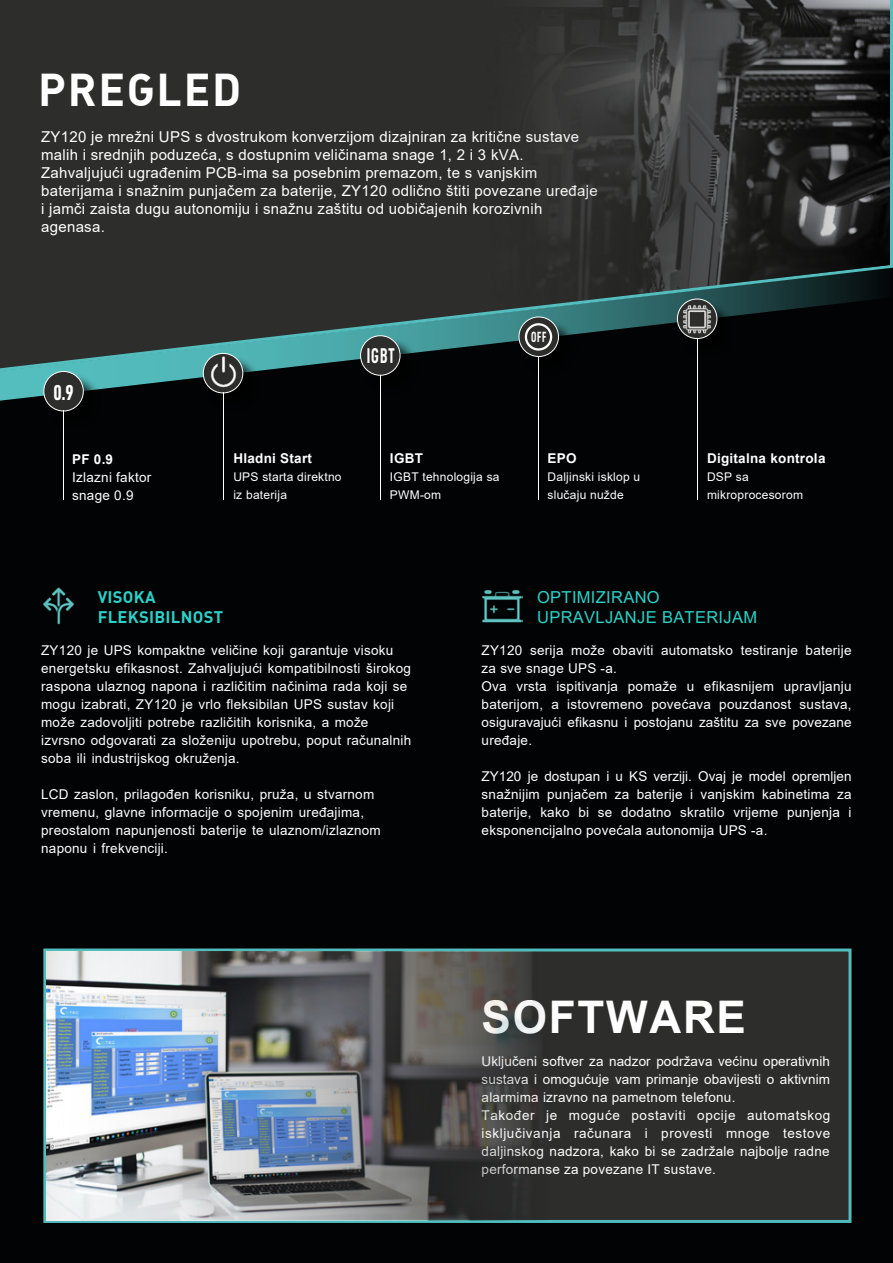
<style>
.page{position:relative;width:893px;height:1263px;background:#020304}
.page>*{position:absolute;margin:0;border:0;box-sizing:border-box;transform-origin:0 0}
.t1{font:700 45px "Arial";letter-spacing:.04em;color:#fff}
.t2{font:700 45px "DIN Alternate";letter-spacing:.04em;color:#fff}
.t3{font:21.6px "D DIN Condensed Bold";color:#fff;scale:.94 1}
.t4{font:21.45px "D DIN Condensed Bold";color:#fff;scale:.77 1}
.t5{font:16.5px/19.8px "Arial";letter-spacing:.02em;color:#2ad2c9}
.t6{font:700 16.5px/19.8px "DIN Alternate";letter-spacing:.02em;color:#2ad2c9}
.t7{font:15px/18px "Arial";letter-spacing:.02em;color:#fff}
.t8{font:14.85px "D DIN Condensed Bold";color:#fff;scale:.77 1}
.t9{font:13.5px/18px "Arial";letter-spacing:.02em;color:#fff}
.t10{font:700 13.5px "Arial";letter-spacing:.02em;color:#fff}
.t11{font:12px/18px "Arial";letter-spacing:.02em;color:#fff}
</style>
<div class="page">
<svg style="left:0;top:376px;width:205px;height:25px"></svg>
<div style="left:43px;top:948px;width:808px;height:275px;background:#2d2d2c;border:3px solid #50bcbc"></div>
<svg style="left:0;top:0;width:893px;height:376px;background:#2a3130"></svg>
<img style="left:482px;top:590px;width:40px;height:32px">
<div style="left:45px;top:373px;width:57px;height:57px;background:#000;opacity:.75"></div>
<div style="left:44px;top:371px;width:39px;height:40px;background:#2d2d2c;border-radius:50%"></div>
<div style="left:43px;top:371px;width:41px;height:40px;border:1px solid #fff;border-radius:50%"></div>
<hr style="left:63px;top:411px;width:1px;height:89px;background:#fff">
<div style="left:679px;top:301px;width:57px;height:57px;background:#000"></div>
<svg style="left:677px;top:299px;width:40px;height:39px"></svg>
<div style="left:677px;top:299px;width:40px;height:40px;border:1px solid #fff;border-radius:50%"></div>
<hr style="left:697px;top:338px;width:1px;height:162px;background:#fff">
<div style="left:362px;top:338px;width:57px;height:56px;background:#000;opacity:.75"></div>
<div style="left:361px;top:336px;width:39px;height:39px;background:#2d2d2c;border-radius:50%"></div>
<div style="left:360px;top:335px;width:40px;height:41px;border:1px solid #fff;border-radius:50%"></div>
<hr style="left:380px;top:375px;width:1px;height:125px;background:#fff">
<div style="left:205px;top:355px;width:57px;height:57px;background:#000;opacity:.75"></div>
<svg style="left:203px;top:353px;width:40px;height:40px"></svg>
<div style="left:203px;top:353px;width:40px;height:40px;border:1px solid #fff;border-radius:50%"></div>
<hr style="left:223px;top:393px;width:1px;height:107px;background:#fff">
<div style="left:521px;top:319px;width:56px;height:57px;background:#000;opacity:.75"></div>
<svg style="left:519px;top:317px;width:39px;height:39px"></svg>
<div style="left:519px;top:317px;width:40px;height:40px;border:1px solid #fff;border-radius:50%"></div>
<hr style="left:538px;top:356px;width:1px;height:144px;background:#fff">
<img style="left:479px;top:0;width:411px;height:313px">
<img style="left:43px;top:587px;width:32px;height:38px">
<img style="left:206px;top:355px;width:34px;height:34px">
<img style="left:680px;top:302px;width:34px;height:34px">
<img style="left:46px;top:951px;width:503px;height:269px">
<div style="left:525px;top:323px;width:27px;height:28px;border:2px solid #fff;border-radius:50%"></div>
<h1 class="t2" style="left:38px;top:61px;width:204px">PREGLED</h1>
<p class="t7" style="left:41px;top:129px;width:558px">ZY120 je mrežni UPS s dvostrukom konverzijom dizajniran za kritične sustave malih i srednjih poduzeća, s dostupnim veličinama snage 1, 2 i 3 kVA.<br>Zahvaljujući ugrađenim PCB-ima sa posebnim premazom, te s vanjskim baterijama i snažnim punjačem za baterije, ZY120 odlično štiti povezane uređaje i jamči zaista dugu autonomiju i snažnu zaštitu od uobičajenih korozivnih agenasa.</p>
<h2 class="t3" style="left:54px;top:380px;width:23px">0.9</h2>
<p class="t10" style="left:72px;top:453px;width:42px">PF 0.9</p>
<p class="t9" style="left:72px;top:469px;width:81px">Izlazni faktor snage 0.9</p>
<h3 class="t4" style="left:367px;top:344px;width:38px">IGBT</h3>
<p class="t8" style="left:531px;top:329px;width:21px">OFF</p>
<p class="t10" style="left:233px;top:452px;width:80px">Hladni Start</p>
<p class="t11" style="left:233px;top:469px;width:110px">UPS starta direktno iz baterija</p>
<p class="t10" style="left:390px;top:452px;width:35px">IGBT</p>
<p class="t11" style="left:390px;top:469px;width:111px">IGBT tehnologija sa<br>PWM-om</p>
<p class="t10" style="left:548px;top:452px;width:31px">EPO</p>
<p class="t11" style="left:548px;top:469px;width:94px">Daljinski isklop u slučaju nužde</p>
<p class="t10" style="left:707px;top:452px;width:120px">Digitalna kontrola</p>
<p class="t11" style="left:707px;top:469px;width:97px">DSP sa mikroprocesorom</p>
<p class="t6" style="left:98px;top:586px;width:127px">VISOKA<br>FLEKSIBILNOST</p>
<p class="t9" style="left:41px;top:642px;width:371px">ZY120 je UPS kompaktne veličine koji garantuje visoku energetsku efikasnost. Zahvaljujući kompatibilnosti širokog raspona ulaznog napona i različitim načinima rada koji se mogu izabrati, ZY120 je vrlo fleksibilan UPS sustav koji može zadovoljiti potrebe različitih korisnika, a može izvrsno odgovarati za složeniju upotrebu, poput računalnih soba ili industrijskog okruženja.</p>
<p class="t9" style="left:41px;top:786px;width:341px">LCD zaslon, prilagođen korisniku, pruža, u stvarnom vremenu, glavne informacije o spojenim uređajima, preostalom napunjenosti baterije te ulaznom/izlaznom naponu i frekvenciji.</p>
<p class="t5" style="left:537px;top:588px;width:221px">OPTIMIZIRANO<br>UPRAVLJANJE BATERIJAM</p>
<p class="t9" style="left:482px;top:642px;width:371px">ZY120 serija može obaviti automatsko testiranje baterije za sve snage UPS -a.<br>Ova vrsta ispitivanja pomaže u efikasnijem upravljanju baterijom, a istovremeno povećava pouzdanost sustava, osiguravajući efikasnu i postojanu zaštitu za sve povezane uređaje.</p>
<p class="t9" style="left:482px;top:768px;width:371px;text-align:justify">ZY120 je dostupan i u KS verziji. Ovaj je model opremljen snažnijim punjačem za baterije i vanjskim kabinetima za baterije, kako bi se dodatno skratilo vrijeme punjenja i eksponencijalno povećala autonomija UPS -a.</p>
<h1 class="t1" style="left:482px;top:994px;width:266px">SOFTWARE</h1>
<p class="t9" style="left:482px;top:1053px;width:350px">Uključeni softver za nadzor podržava većinu operativnih sustava i omogućuje vam primanje obavijesti o aktivnim alarmima izravno na pametnom telefonu.<br>Također je moguće postaviti opcije automatskog isključivanja računara i provesti mnoge testove daljinskog nadzora, kako bi se zadržale najbolje radne performanse za povezane IT sustave.</p>
</div>
